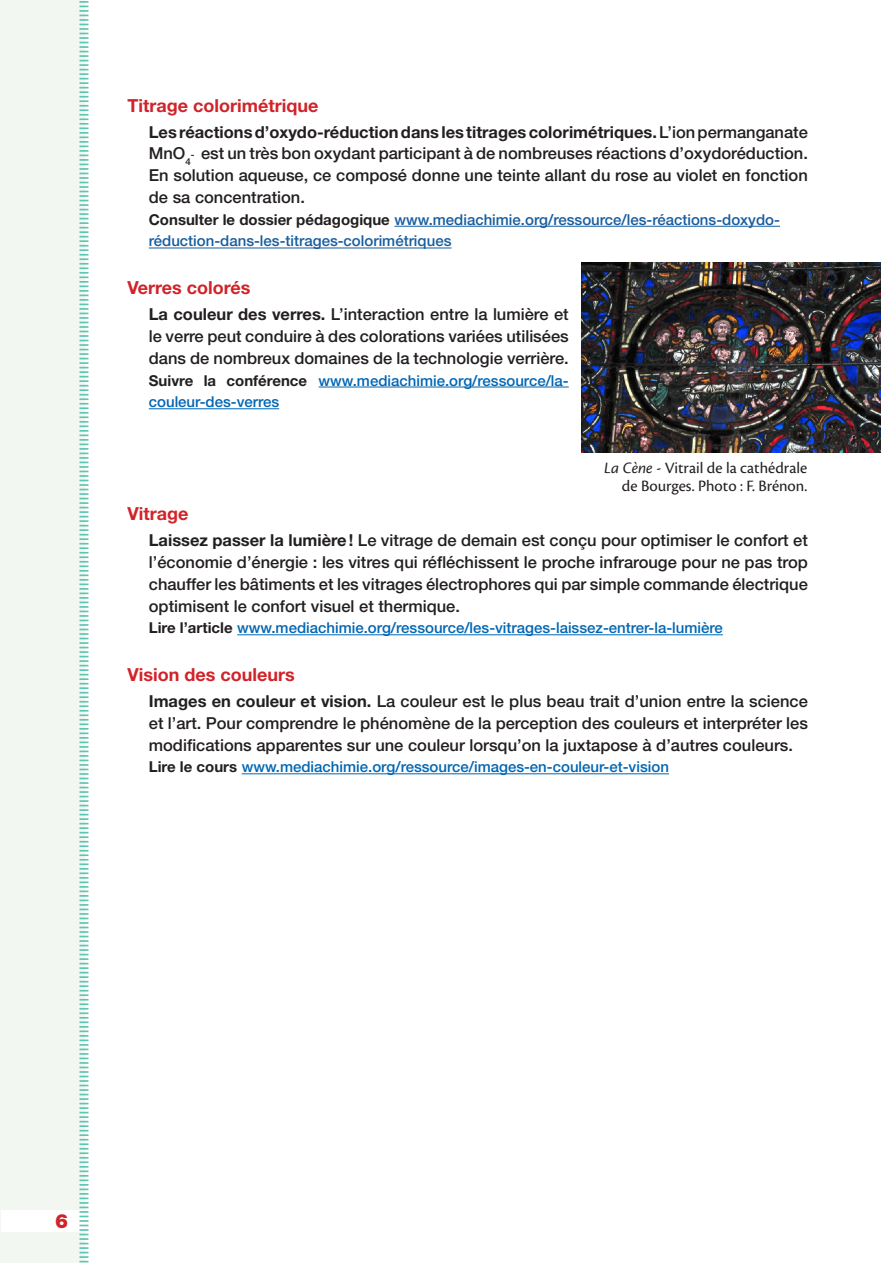
<style>
.page{position:relative;width:893px;height:1263px;background:#fff}
.page>*{position:absolute;margin:0;border:0;box-sizing:border-box;transform-origin:0 0}
.t1{font:900 19.5px "Helvetica Neue LT Std";color:#d1232a}
.Tx_Consigne_Questions{font:700 18px "Helvetica Neue LT Std";color:#d1232a}
.Tx_Consigne_Questions-2{font:500 16.5px/21.8px "Helvetica Neue LT Std";color:#231f20;text-align:justify}
.Légende{font:16.5px/18.8px "Cronos Pro";color:#231f20;text-align:right}
.Tx_Consigne_Questions-3{font:500 15px/21.8px "Helvetica Neue LT Std";color:#0166b3}
.Tx_Consigne_Questions-4{font:500 15px/21.8px "Helvetica Neue LT Std";color:#175d9e}
.s1{font-weight:700}
.s2{font-size:9.6px}
.s3{font-weight:700;color:#231f20}
.s4{font-style:italic}
</style>
<div class="page">
<div style="left:0;top:0;width:85px;height:1263px;background:#f2f8f1"></div>
<div style="left:1px;top:1210px;width:84px;height:22px;background:#fff"></div>
<svg style="left:79px;top:1px;width:10px;height:1262px"></svg>
<hr style="left:394px;top:226px;width:386px;height:1px;background:#175d9e">
<hr style="left:149px;top:248px;width:302px;height:1px;background:#175d9e">
<hr style="left:319px;top:387px;width:250px;height:1px;background:#0166b3">
<hr style="left:149px;top:408px;width:130px;height:1px;background:#0166b3">
<hr style="left:237px;top:634px;width:486px;height:1px;background:#0166b3">
<hr style="left:242px;top:773px;width:427px;height:1px;background:#0166b3">
<img style="left:581px;top:262px;width:299px;height:190px">
<p class="Tx_Consigne_Questions" style="left:128px;top:94px;width:192px">Titrage colorimétrique</p>
<p class="Tx_Consigne_Questions-2" style="left:149px;top:121px;width:661px"><span class="s1">Les réactions d’oxydo-réduction dans les titrages colorimétriques.</span> L’ion permanganate MnO<sub>4</sub><span class="s2">-</span> est un très bon oxydant participant à de nombreuses réactions d’oxydoréduction.<br>En solution aqueuse, ce composé donne une teinte allant du rose au violet en fonction de sa concentration.</p>
<p class="Tx_Consigne_Questions-4" style="left:149px;top:208px;width:633px"><span class="s3">Consulter le dossier pédagogique</span> www.mediachimie.org/ressource/les-réactions-doxydo&shy;réduction-dans-les-titrages-colorimétriques</p>
<p class="Tx_Consigne_Questions" style="left:128px;top:277px;width:125px">Verres colorés</p>
<p class="Tx_Consigne_Questions-2" style="left:149px;top:303px;width:421px"><span class="s1">La couleur des verres.</span> L’interaction entre la lumière et le verre peut conduire à des colorations variées utilisées dans de nombreux domaines de la technologie verrière.</p>
<p class="Tx_Consigne_Questions-3" style="left:149px;top:369px;width:421px"><span class="s3">Suivre la conférence</span> www.mediachimie.org/ressource/la&shy;couleur-des-verres</p>
<p class="Légende" style="left:604px;top:458px;width:205px"><span class="s4">La Cène</span> - Vitrail de la cathédrale de Bourges. Photo : F. Brénon.</p>
<p class="Tx_Consigne_Questions" style="left:128px;top:503px;width:62px">Vitrage</p>
<p class="Tx_Consigne_Questions-2" style="left:149px;top:529px;width:661px"><span class="s1">Laissez passer la lumière!</span> Le vitrage de demain est conçu pour optimiser le confort et l’économie d’énergie : les vitres qui réfléchissent le proche infrarouge pour ne pas trop chauffer les bâtiments et les vitrages électrophores qui par simple commande électrique optimisent le confort visuel et thermique.</p>
<p class="Tx_Consigne_Questions-3" style="left:149px;top:617px;width:575px"><span class="s3">Lire l’article</span> www.mediachimie.org/ressource/les-vitrages-laissez-entrer-la-lumière</p>
<p class="Tx_Consigne_Questions" style="left:128px;top:663px;width:169px">Vision des couleurs</p>
<p class="Tx_Consigne_Questions-2" style="left:149px;top:690px;width:661px"><span class="s1">Images en couleur et vision.</span> La couleur est le plus beau trait d’union entre la science et l’art. Pour comprendre le phénomène de la perception des couleurs et interpréter les modifications apparentes sur une couleur lorsqu’on la juxtapose à d’autres couleurs.</p>
<p class="Tx_Consigne_Questions-3" style="left:149px;top:756px;width:522px"><span class="s3">Lire le cours</span> www.mediachimie.org/ressource/images-en-couleur-et-vision</p>
<p class="t1" style="left:55px;top:1210px;width:15px">6</p>
</div>
